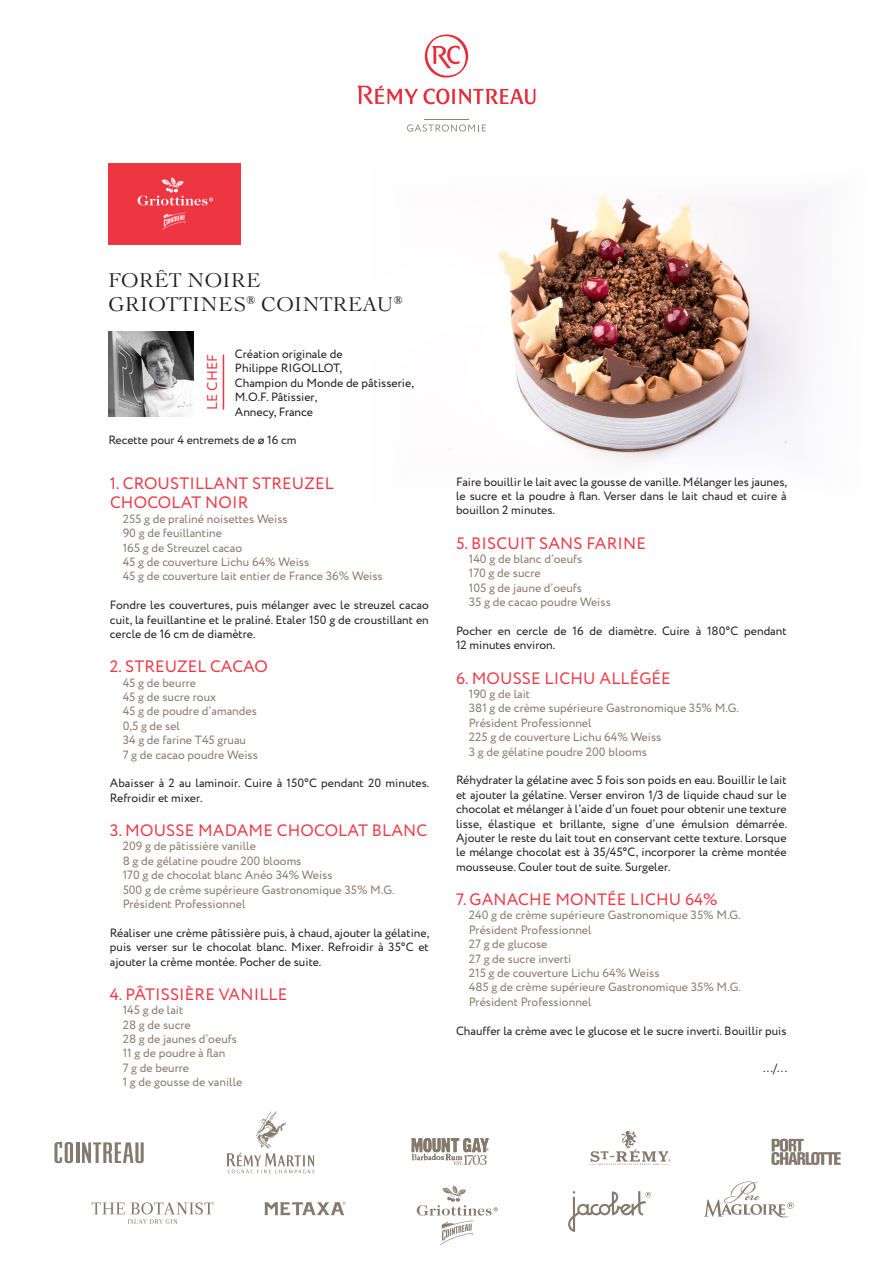
<style>
.page{position:relative;width:893px;height:1263px;background:#fff}
.page>*{position:absolute;margin:0;border:0;box-sizing:border-box;transform-origin:0 0}
.TITRE_RECETTE{font:19.5px "Le Cochin BQ";letter-spacing:.03em;color:#231f20}
.TITRE_PARAGRAPHE{font:16.5px "Circe";letter-spacing:.01em;color:#ee3643}
.TITRE_PARAGRAPHE-2{font:14.25px "Circe";letter-spacing:.01em;color:#ee3643}
.TEXTE{font:12px/14.4px "Circe";color:#231f20;text-align:justify}
.INGREDIENTS{font:12px "Circe";color:#897869}
.INGREDIENTS-2{font:12px/14.4px "Circe";color:#231f20}
.CHEF{font:12px "Circe";color:#1e1c1c}
.adresse{font:12px "Circe";color:#231f20}
</style>
<div class="page">
<svg style="left:358px;top:86px;width:177px;height:18px"></svg>
<svg style="left:425px;top:34px;width:43px;height:44px"></svg>
<hr style="left:424px;top:119px;width:45px;height:1px;background:#918273">
<svg style="left:407px;top:124px;width:79px;height:8px"></svg>
<svg style="left:264px;top:1202px;width:82px;height:13px"></svg>
<svg style="left:417px;top:1185px;width:81px;height:60px"></svg>
<svg style="left:568px;top:1191px;width:83px;height:41px"></svg>
<svg style="left:704px;top:1181px;width:90px;height:37px"></svg>
<svg style="left:771px;top:1138px;width:70px;height:27px"></svg>
<svg style="left:588px;top:1131px;width:83px;height:34px"></svg>
<hr style="left:76px;top:1142px;width:3px;height:21px;background:#837b6e">
<svg style="left:54px;top:1141px;width:19px;height:22px"></svg>
<svg style="left:82px;top:1142px;width:62px;height:21px"></svg>
<svg style="left:227px;top:1111px;width:88px;height:62px"></svg>
<svg style="left:92px;top:1202px;width:121px;height:22px"></svg>
<svg style="left:411px;top:1138px;width:78px;height:27px"></svg>
<img style="left:449px;top:192px;width:362px;height:270px">
<div style="left:108px;top:164px;width:133px;height:81px;background:#ee3643"></div>
<svg style="left:138px;top:177px;width:75px;height:28px"></svg>
<svg style="left:162px;top:213px;width:24px;height:17px"></svg>
<hr style="left:223px;top:355px;width:1px;height:54px;background:#ee3643">
<img style="left:108px;top:332px;width:85px;height:85px">
<p class="TITRE_RECETTE" style="left:108px;top:269px;width:154px">FORÊT NOIRE</p>
<p class="TITRE_RECETTE" style="left:108px;top:292px;width:296px">GRIOTTINES<sup>®</sup> COINTREAU<sup>®</sup></p>
<p class="TITRE_PARAGRAPHE-2" style="left:203px;top:410px;width:58px;rotate:-90deg">LE CHEF</p>
<p class="CHEF" style="left:235px;top:346px;width:109px">Création originale de</p>
<p class="CHEF" style="left:235px;top:360px;width:109px">Philippe RIGOLLOT,</p>
<p class="CHEF" style="left:235px;top:375px;width:181px">Champion du Monde de pâtisserie,</p>
<p class="CHEF" style="left:235px;top:389px;width:84px">M.O.F. Pâtissier,</p>
<p class="CHEF" style="left:235px;top:403px;width:80px">Annecy, France</p>
<p class="TEXTE" style="left:108px;top:433px;width:190px">Recette pour 4 entremets de ø 16 cm</p>
<p class="TITRE_PARAGRAPHE" style="left:110px;top:472px;width:225px">1. CROUSTILLANT STREUZEL</p>
<p class="TITRE_PARAGRAPHE" style="left:110px;top:492px;width:140px">CHOCOLAT NOIR</p>
<p class="INGREDIENTS" style="left:123px;top:511px;width:167px">255 g de praliné noisettes Weiss</p>
<p class="INGREDIENTS" style="left:123px;top:525px;width:101px">90 g de feuillantine</p>
<p class="INGREDIENTS" style="left:123px;top:539px;width:121px">165 g de Streuzel cacao</p>
<p class="INGREDIENTS" style="left:123px;top:554px;width:188px">45 g de couverture Lichu 64% Weiss</p>
<p class="INGREDIENTS" style="left:123px;top:568px;width:262px">45 g de couverture lait entier de France 36% Weiss</p>
<p class="TEXTE" style="left:110px;top:598px;width:320px">Fondre les couvertures, puis mélanger avec le streuzel cacao cuit, la feuillantine et le praliné. Etaler 150 g de croustillant en cercle de 16 cm de diamètre.</p>
<p class="TITRE_PARAGRAPHE" style="left:110px;top:656px;width:160px">2. STREUZEL CACAO</p>
<p class="INGREDIENTS" style="left:123px;top:674px;width:75px">45 g de beurre</p>
<p class="INGREDIENTS" style="left:123px;top:689px;width:95px">45 g de sucre roux</p>
<p class="INGREDIENTS" style="left:123px;top:703px;width:136px">45 g de poudre d’amandes</p>
<p class="INGREDIENTS" style="left:123px;top:718px;width:59px">0,5 g de sel</p>
<p class="INGREDIENTS" style="left:123px;top:732px;width:125px">34 g de farine T45 gruau</p>
<p class="INGREDIENTS" style="left:123px;top:746px;width:137px">7 g de cacao poudre Weiss</p>
<p class="INGREDIENTS-2" style="left:110px;top:776px;width:321px">Abaisser à 2 au laminoir. Cuire à 150°C pendant 20 minutes.<br>Refroidir et mixer.</p>
<p class="TITRE_PARAGRAPHE" style="left:110px;top:819px;width:319px">3. MOUSSE MADAME CHOCOLAT BLANC</p>
<p class="INGREDIENTS" style="left:123px;top:838px;width:135px">209 g de pâtissière vanille</p>
<p class="INGREDIENTS" style="left:123px;top:853px;width:180px">8 g de gélatine poudre 200 blooms</p>
<p class="INGREDIENTS" style="left:123px;top:867px;width:211px">170 g de chocolat blanc Anéo 34% Weiss</p>
<p class="INGREDIENTS" style="left:123px;top:881px;width:273px">500 g de crème supérieure Gastronomique 35% M.G.</p>
<p class="INGREDIENTS" style="left:123px;top:896px;width:124px">Président Professionnel</p>
<p class="TEXTE" style="left:110px;top:926px;width:321px">Réaliser une crème pâtissière puis, à chaud, ajouter la gélatine, puis verser sur le chocolat blanc. Mixer. Refroidir à 35°C et ajouter la crème montée. Pocher de suite.</p>
<p class="TITRE_PARAGRAPHE" style="left:110px;top:983px;width:179px">4. PÂTISSIÈRE VANILLE</p>
<p class="INGREDIENTS" style="left:123px;top:1002px;width:62px">145 g de lait</p>
<p class="INGREDIENTS" style="left:123px;top:1016px;width:70px">28 g de sucre</p>
<p class="INGREDIENTS" style="left:123px;top:1031px;width:116px">28 g de jaunes d’oeufs</p>
<p class="INGREDIENTS" style="left:123px;top:1045px;width:104px">11 g de poudre à flan</p>
<p class="INGREDIENTS" style="left:123px;top:1060px;width:68px">7 g de beurre</p>
<p class="INGREDIENTS" style="left:123px;top:1074px;width:121px">1 g de gousse de vanille</p>
<p class="TEXTE" style="left:456px;top:475px;width:333px">Faire bouillir le lait avec la gousse de vanille. Mélanger les jaunes, le sucre et la poudre à flan. Verser dans le lait chaud et cuire à bouillon 2 minutes.</p>
<p class="TITRE_PARAGRAPHE" style="left:456px;top:532px;width:191px">5. BISCUIT SANS FARINE</p>
<p class="INGREDIENTS" style="left:469px;top:551px;width:115px">140 g de blanc d’oeufs</p>
<p class="INGREDIENTS" style="left:469px;top:565px;width:73px">170 g de sucre</p>
<p class="INGREDIENTS" style="left:469px;top:580px;width:115px">105 g de jaune d’oeufs</p>
<p class="INGREDIENTS" style="left:469px;top:594px;width:144px">35 g de cacao poudre Weiss</p>
<p class="INGREDIENTS-2" style="left:456px;top:624px;width:332px">Pocher en cercle de 16 de diamètre. Cuire à 180°C pendant<br>12 minutes environ.</p>
<p class="TITRE_PARAGRAPHE" style="left:456px;top:667px;width:216px">6. MOUSSE LICHU ALLÉGÉE</p>
<p class="INGREDIENTS" style="left:469px;top:686px;width:63px">190 g de lait</p>
<p class="INGREDIENTS" style="left:469px;top:700px;width:272px">381 g de crème supérieure Gastronomique 35% M.G.</p>
<p class="INGREDIENTS" style="left:469px;top:715px;width:124px">Président Professionnel</p>
<p class="INGREDIENTS" style="left:469px;top:729px;width:194px">225 g de couverture Lichu 64% Weiss</p>
<p class="INGREDIENTS" style="left:469px;top:743px;width:180px">3 g de gélatine poudre 200 blooms</p>
<p class="TEXTE" style="left:456px;top:773px;width:333px">Réhydrater la gélatine avec 5 fois son poids en eau. Bouillir le lait et ajouter la gélatine. Verser environ 1/3 de liquide chaud sur le chocolat et mélanger à l’aide d’un fouet pour obtenir une texture lisse, élastique et brillante, signe d’une émulsion démarrée.<br>Ajouter le reste du lait tout en conservant cette texture. Lorsque le mélange chocolat est à 35/45°C, incorporer la crème montée mousseuse. Couler tout de suite. Surgeler.</p>
<p class="TITRE_PARAGRAPHE" style="left:456px;top:888px;width:263px">7. GANACHE MONTÉE LICHU 64%</p>
<p class="INGREDIENTS" style="left:469px;top:907px;width:273px">240 g de crème supérieure Gastronomique 35% M.G.</p>
<p class="INGREDIENTS" style="left:469px;top:922px;width:124px">Président Professionnel</p>
<p class="INGREDIENTS" style="left:469px;top:936px;width:80px">27 g de glucose</p>
<p class="INGREDIENTS" style="left:469px;top:950px;width:104px">27 g de sucre inverti</p>
<p class="INGREDIENTS" style="left:469px;top:965px;width:192px">215 g de couverture Lichu 64% Weiss</p>
<p class="INGREDIENTS" style="left:469px;top:979px;width:274px">485 g de crème supérieure Gastronomique 35% M.G.</p>
<p class="INGREDIENTS" style="left:469px;top:994px;width:124px">Président Professionnel</p>
<p class="TEXTE" style="left:456px;top:1024px;width:332px">Chauffer la crème avec le glucose et le sucre inverti. Bouillir puis</p>
<p class="adresse" style="left:763px;top:1060px;width:26px">.../...</p>
</div>
